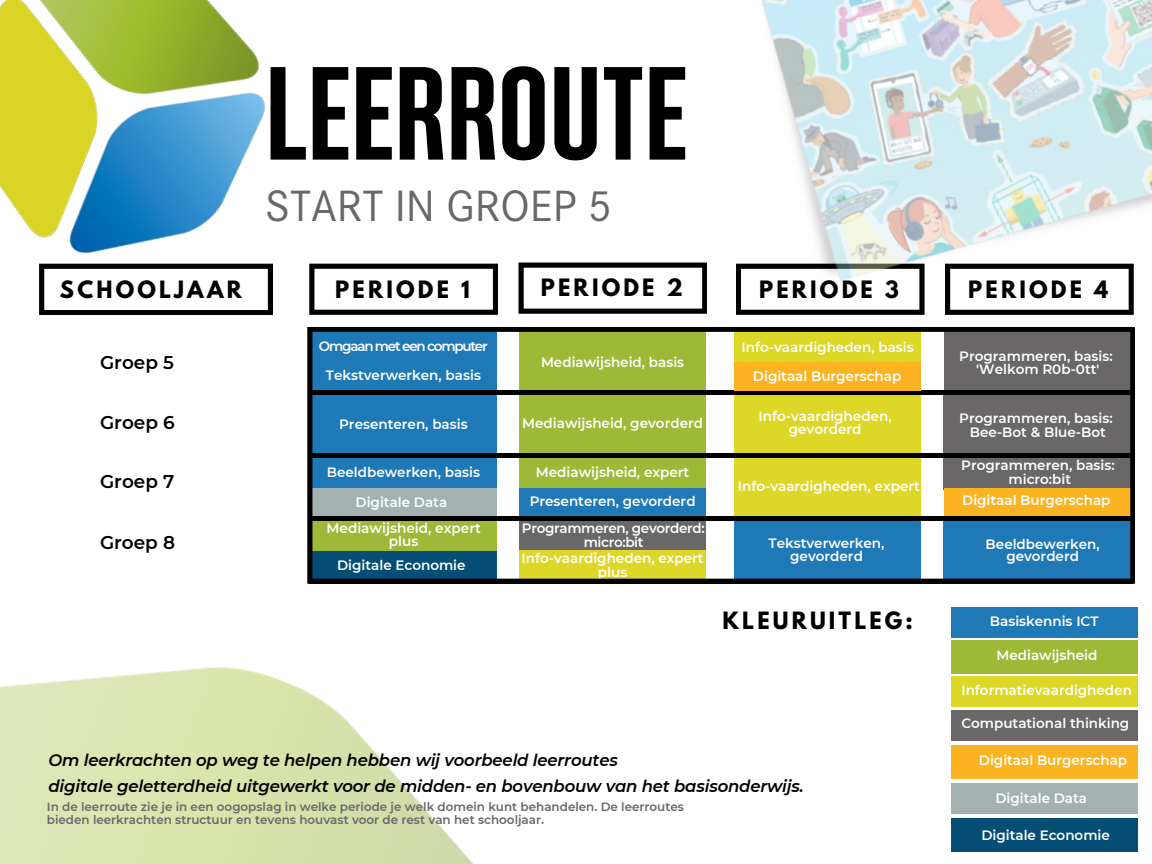
<style>
.page{position:relative;width:1152px;height:864px;background:#fff}
.page>*{position:absolute;margin:0;border:0;box-sizing:border-box;transform-origin:0 0}
.t1{font:700 132.15px "Solido Compressed W00";color:#000}
.t2{font:45.45px "Corporate S";color:#696767}
.t3{font:700 21.15px "League Spartan";letter-spacing:.15em;color:#000}
.t4{font:600 18.45px "Montserrat";color:#000}
.t5{font:italic 600 16.5px "Montserrat";letter-spacing:-.01em;color:#000}
.t6{font:600 13.65px/13.6px "Montserrat";color:#fff;text-align:center}
.t7{font:600 13.5px/13.5px "Montserrat";color:#fff;text-align:center}
.t8{font:600 13.5px "Montserrat";letter-spacing:-.025em;color:#fff}
.t9{font:600 13.5px "Montserrat";letter-spacing:-.09em;color:#fff}
.t10{font:600 12px/14px "Montserrat";color:#696767}
</style>
<div class="page">
<svg style="left:309px;top:264px;width:189px;height:51px"></svg>
<svg style="left:39px;top:304px;width:234px;height:11px"></svg>
<svg style="left:519px;top:263px;width:188px;height:51px"></svg>
<svg style="left:736px;top:312px;width:189px;height:3px"></svg>
<svg style="left:945px;top:312px;width:189px;height:3px"></svg>
<img style="left:0;top:0;width:318px;height:304px">
<img style="left:0;top:667px;width:474px;height:197px">
<div style="left:952px;top:607px;width:186px;height:31px;background:#1f79b6"></div>
<div style="left:952px;top:640px;width:186px;height:34px;background:#9db937"></div>
<div style="left:952px;top:676px;width:186px;height:31px;background:#ddd728"></div>
<div style="left:952px;top:710px;width:186px;height:31px;background:#696767"></div>
<img style="left:736px;top:0;width:416px;height:312px">
<div style="left:951px;top:745px;width:187px;height:33px;background:#fcb321"></div>
<div style="left:951px;top:818px;width:187px;height:33px;background:#044e75"></div>
<div style="left:952px;top:783px;width:186px;height:31px;background:#a3b2b0"></div>
<svg style="left:307px;top:327px;width:828px;height:257px;background:#778f69"></svg>
<p class="t1" style="left:265px;top:39px;width:424px">LEERROUTE</p>
<p class="t2" style="left:265px;top:180px;width:349px">START IN GROEP 5</p>
<p class="t3" style="left:60px;top:279px;width:183px">SCHOOLJAAR</p>
<p class="t3" style="left:335px;top:278px;width:136px">PERIODE 1</p>
<p class="t3" style="left:541px;top:277px;width:143px">PERIODE 2</p>
<p class="t3" style="left:759px;top:279px;width:142px">PERIODE 3</p>
<p class="t3" style="left:968px;top:279px;width:142px">PERIODE 4</p>
<p class="t4" style="left:100px;top:351px;width:75px">Groep 5</p>
<p class="t9" style="left:319px;top:338px;width:170px">Omgaan met een computer</p>
<p class="t7" style="left:326px;top:368px;width:157px">Tekstverwerken, basis</p>
<p class="t7" style="left:541px;top:355px;width:145px">Mediawijsheid, basis</p>
<p class="t7" style="left:742px;top:340px;width:174px">Info-vaardigheden, basis</p>
<p class="t7" style="left:753px;top:370px;width:150px">Digitaal Burgerschap</p>
<p class="t7" style="left:959px;top:349px;width:155px">Programmeren, basis:</p>
<p class="t7" style="left:976px;top:362px;width:125px">'Welkom R0b-0tt'</p>
<p class="t4" style="left:100px;top:411px;width:76px">Groep 6</p>
<p class="t7" style="left:339px;top:418px;width:130px">Presenteren, basis</p>
<p class="t7" style="left:522px;top:417px;width:182px">Mediawijsheid, gevorderd</p>
<p class="t7" style="left:759px;top:409px;width:135px">Info-vaardigheden, gevorderd</p>
<p class="t7" style="left:959px;top:411px;width:155px">Programmeren, basis:</p>
<p class="t7" style="left:970px;top:425px;width:138px">Bee-Bot &amp; Blue-Bot</p>
<p class="t4" style="left:100px;top:470px;width:76px">Groep 7</p>
<p class="t7" style="left:327px;top:466px;width:155px">Beeldbewerken, basis</p>
<p class="t7" style="left:536px;top:466px;width:155px">Mediawijsheid, expert</p>
<p class="t7" style="left:356px;top:495px;width:93px">Digitale Data</p>
<p class="t7" style="left:530px;top:494px;width:167px">Presenteren, gevorderd</p>
<p class="t7" style="left:738px;top:480px;width:184px">Info-vaardigheden, expert</p>
<p class="t7" style="left:961px;top:459px;width:155px">Programmeren, basis:</p>
<p class="t7" style="left:1009px;top:472px;width:64px">micro:bit</p>
<p class="t7" style="left:962px;top:493px;width:150px">Digitaal Burgerschap</p>
<p class="t4" style="left:100px;top:531px;width:77px">Groep 8</p>
<p class="t6" style="left:327px;top:521px;width:156px">Mediawijsheid, expert plus</p>
<p class="t8" style="left:522px;top:520px;width:184px">Programmeren, gevorderd:</p>
<p class="t8" style="left:584px;top:534px;width:61px">micro:bit</p>
<p class="t7" style="left:769px;top:536px;width:117px">Tekstverwerken, gevorderd</p>
<p class="t7" style="left:986px;top:538px;width:116px;line-height:12.3px">Beeldbewerken, gevorderd</p>
<p class="t7" style="left:522px;top:552px;width:184px">Info-vaardigheden, expert plus</p>
<p class="t7" style="left:337px;top:558px;width:130px">Digitale Economie</p>
<p class="t3" style="left:723px;top:610px;width:192px">KLEURUITLEG:</p>
<p class="t7" style="left:990px;top:614px;width:110px">Basiskennis ICT</p>
<p class="t7" style="left:997px;top:648px;width:102px">Mediawijsheid</p>
<p class="t7" style="left:961px;top:684px;width:172px">Informatievaardigheden</p>
<p class="t7" style="left:961px;top:716px;width:169px">Computational thinking</p>
<p class="t5" style="left:48px;top:750px;width:571px">Om leerkrachten op weg te helpen hebben wij voorbeeld leerroutes</p>
<p class="t5" style="left:48px;top:776px;width:757px">digitale geletterdheid uitgewerkt voor de midden- en bovenbouw van het basisonderwijs.</p>
<p class="t10" style="left:47px;top:799px;width:639px">In de leerroute zie je in een oogopslag in welke periode je welk domein kunt behandelen. De leerroutes bieden leerkrachten structuur en tevens houvast voor de rest van het schooljaar.</p>
<p class="t7" style="left:979px;top:753px;width:150px">Digitaal Burgerschap</p>
<p class="t7" style="left:995px;top:791px;width:93px">Digitale Data</p>
<p class="t7" style="left:981px;top:828px;width:130px">Digitale Economie</p>
</div>
